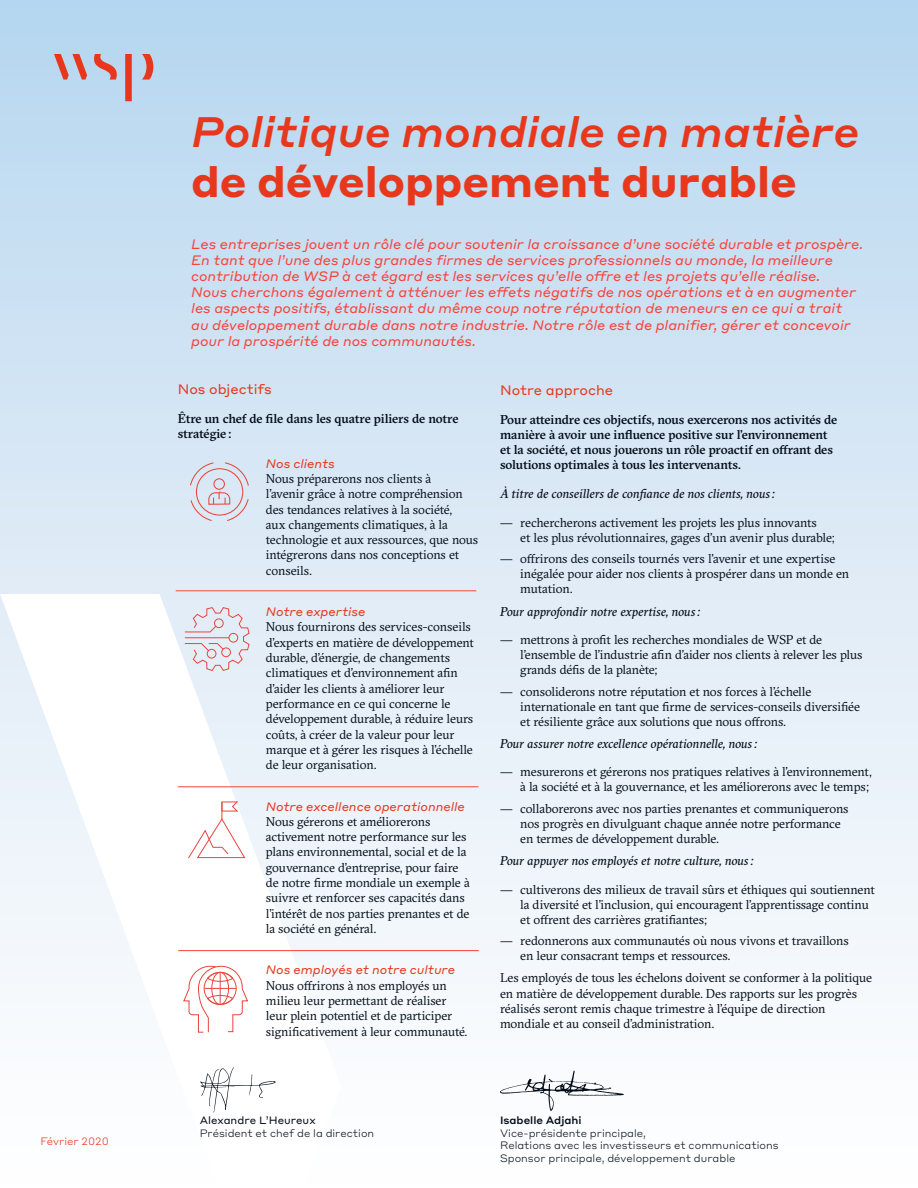
<style>
.page{position:relative;width:918px;height:1188px;background:#fff}
.page>*{position:absolute;margin:0;border:0;box-sizing:border-box;transform-origin:0 0}
.t1{font:italic 500 42px "Styrene A";color:#e7381d}
.t2{font:700 42px "Styrene A";color:#e7381d}
.t3{font:italic 13.5px/16.2px "Styrene A";color:#f9423a}
.t4{font:13.5px "Styrene A";color:#e7381d}
.t5{font:12.75px/15.3px "GT Sectra";letter-spacing:-.01em;color:#030d18}
.t6{font:500 12.75px/15.3px "GT Sectra";letter-spacing:-.01em;color:#030d18}
.t7{font:italic 12.75px "GT Sectra";letter-spacing:-.01em;color:#030d18}
.t8{font:italic 12px "Styrene A";color:#e7381d}
.t9{font:300 10.5px/12.6px "Styrene A";color:#030d18}
.t10{font:10.5px "Styrene A";color:#030d18}
.t11{font:500 10.5px "Styrene A";color:#030d18}
.t12{font:300 10.5px "Styrene A";color:#e7381d}
.s1{font-family:"Myriad Pro"}
</style>
<div class="page">
<div style="left:0;top:0;width:918px;height:1188px;background:linear-gradient(to bottom,#b9d7ef,#fff)"></div>
<svg style="left:0;top:594px;width:341px;height:594px"></svg>
<svg style="left:142px;top:54px;width:11px;height:26px"></svg>
<svg style="left:54px;top:54px;width:33px;height:26px"></svg>
<svg style="left:125px;top:54px;width:7px;height:47px"></svg>
<svg style="left:94px;top:54px;width:23px;height:26px"></svg>
<hr style="left:176px;top:590px;width:300px;height:1px;background:#f9423a">
<hr style="left:178px;top:786px;width:300px;height:1px;background:#f9423a">
<hr style="left:178px;top:950px;width:301px;height:1px;background:#f9423a">
<svg style="left:200px;top:1067px;width:76px;height:46px"></svg>
<svg style="left:500px;top:1071px;width:124px;height:40px"></svg>
<svg style="left:189px;top:462px;width:61px;height:60px;background:#dbd7e2"></svg>
<div style="left:213px;top:478px;width:12px;height:12px;border:1px solid #e9453f;border-radius:50%"></div>
<svg style="left:185px;top:607px;width:64px;height:64px;background:#e4dae2"></svg>
<svg style="left:188px;top:801px;width:57px;height:57px"></svg>
<svg style="left:182px;top:966px;width:67px;height:66px"></svg>
<div style="left:204px;top:972px;width:33px;height:33px;border:1px solid #e9453f;border-radius:50%"></div>
<p class="t12" style="left:40px;top:1132px;width:70px">Février 2020</p>
<h1 class="t1" style="left:191px;top:96px;width:670px">Politique mondiale en matière</h1>
<h1 class="t2" style="left:191px;top:146px;width:607px">de développement durable</h1>
<p class="t3" style="left:191px;top:235px;width:674px">Les entreprises jouent un rôle clé pour soutenir la croissance d’une société durable et prospère.<br>En tant que l’une des plus grandes firmes de services professionnels au monde, la meilleure contribution de WSP à cet égard est les services qu’elle offre et les projets qu’elle réalise.<br>Nous cherchons également à atténuer les effets négatifs de nos opérations et à en augmenter les aspects positifs, établissant du même coup notre réputation de meneurs en ce qui a trait<br>au développement durable dans notre industrie. Notre rôle est de planifier, gérer et concevoir pour la prospérité de nos communautés.</p>
<p class="t4" style="left:178px;top:378px;width:95px">Nos objectifs</p>
<p class="t6" style="left:178px;top:411px;width:282px">Être un chef de file dans les quatre piliers de notre stratégie :</p>
<p class="t8" style="left:266px;top:453px;width:70px">Nos clients</p>
<p class="t5" style="left:266px;top:471px;width:214px">Nous préparerons nos clients à<br>l’avenir grâce à notre compréhension des tendances relatives à la société,<br>aux changements climatiques, à la technologie et aux ressources, que nous intégrerons dans nos conceptions et conseils.</p>
<p class="t8" style="left:266px;top:602px;width:101px">Notre expertise</p>
<p class="t5" style="left:266px;top:620px;width:209px">Nous fournirons des services-conseils d’experts en matière de développement durable, d’énergie, de changements climatiques et d’environnement afin d’aider les clients à améliorer leur performance en ce qui concerne le développement durable, à réduire leurs coûts, à créer de la valeur pour leur marque et à gérer les risques à l’échelle de leur organisation.</p>
<p class="t8" style="left:266px;top:796px;width:200px">Notre excellence operationnelle</p>
<p class="t5" style="left:266px;top:814px;width:205px">Nous gérerons et améliorerons activement notre performance sur les plans environnemental, social et de la gouvernance d’entreprise, pour faire de notre firme mondiale un exemple à suivre et renforcer ses capacités dans l’intérêt de nos parties prenantes et de la société en général.</p>
<p class="t8" style="left:266px;top:960px;width:191px">Nos employés et notre culture</p>
<p class="t5" style="left:266px;top:978px;width:203px">Nous offrirons à nos employés un milieu leur permettant de réaliser leur plein potentiel et de participer significativement à leur communauté.</p>
<p class="t4" style="left:500px;top:379px;width:115px">Notre approche</p>
<p class="t6" style="left:500px;top:412px;width:339px">Pour atteindre ces objectifs, nous exercerons nos activités de manière à avoir une influence positive sur l’environnement et la société, et nous jouerons un rôle proactif en offrant des solutions optimales à tous les intervenants.</p>
<p class="t7" style="left:500px;top:486px;width:277px">À titre de conseillers de confiance de nos clients, nous :</p>
<p class="t5" style="left:520px;top:515px;width:316px;text-indent:-20px"><span class="s1">—</span> rechercherons activement les projets les plus innovants<br>et les plus révolutionnaires, gages d’un avenir plus durable;</p>
<p class="t5" style="left:520px;top:552px;width:330px;text-indent:-20px"><span class="s1">—</span> offrirons des conseils tournés vers l’avenir et une expertise inégalée pour aider nos clients à prospérer dans un monde en mutation.</p>
<p class="t7" style="left:500px;top:604px;width:202px">Pour approfondir notre expertise, nous :</p>
<p class="t5" style="left:520px;top:632px;width:344px;text-indent:-20px"><span class="s1">—</span> mettrons à profit les recherches mondiales de WSP et de l’ensemble de l’industrie afin d’aider nos clients à relever les plus grands défis de la planète;</p>
<p class="t5" style="left:520px;top:684px;width:341px;text-indent:-20px"><span class="s1">—</span> consoliderons notre réputation et nos forces à l’échelle internationale en tant que firme de services-conseils diversifiée et résiliente grâce aux solutions que nous offrons.</p>
<p class="t7" style="left:500px;top:736px;width:259px">Pour assurer notre excellence opérationnelle, nous :</p>
<p class="t5" style="left:500px;top:765px;width:373px;text-align:right"><span class="s1">—</span> mesurerons et gérerons nos pratiques relatives à l’environnement, à la société et à la gouvernance, et les améliorerons avec le temps;</p>
<p class="t5" style="left:520px;top:801px;width:330px;text-indent:-20px"><span class="s1">—</span> collaborerons avec nos parties prenantes et communiquerons nos progrès en divulguant chaque année notre performance en termes de développement durable.</p>
<p class="t7" style="left:500px;top:853px;width:255px">Pour appuyer nos employés et notre culture, nous :</p>
<p class="t5" style="left:520px;top:882px;width:356px;text-indent:-20px"><span class="s1">—</span> cultiverons des milieux de travail sûrs et éthiques qui soutiennent la diversité et l’inclusion, qui encouragent l’apprentissage continu et offrent des carrières gratifiantes;</p>
<p class="t5" style="left:520px;top:934px;width:330px;text-indent:-20px"><span class="s1">—</span> redonnerons aux communautés où nous vivons et travaillons en leur consacrant temps et ressources.</p>
<p class="t5" style="left:500px;top:971px;width:373px">Les employés de tous les échelons doivent se conformer à la politique en matière de développement durable. Des rapports sur les progrès réalisés seront remis chaque trimestre à l’équipe de direction mondiale et au conseil d’administration.</p>
<p class="t10" style="left:200px;top:1112px;width:117px">Alexandre L’Heureux</p>
<p class="t9" style="left:200px;top:1126px;width:176px">Président et chef de la direction</p>
<p class="t11" style="left:500px;top:1112px;width:83px">Isabelle Adjahi</p>
<p class="t9" style="left:500px;top:1126px;width:280px">Vice-présidente principale,<br>Relations avec les investisseurs et communications<br>Sponsor principale, développement durable</p>
</div>
